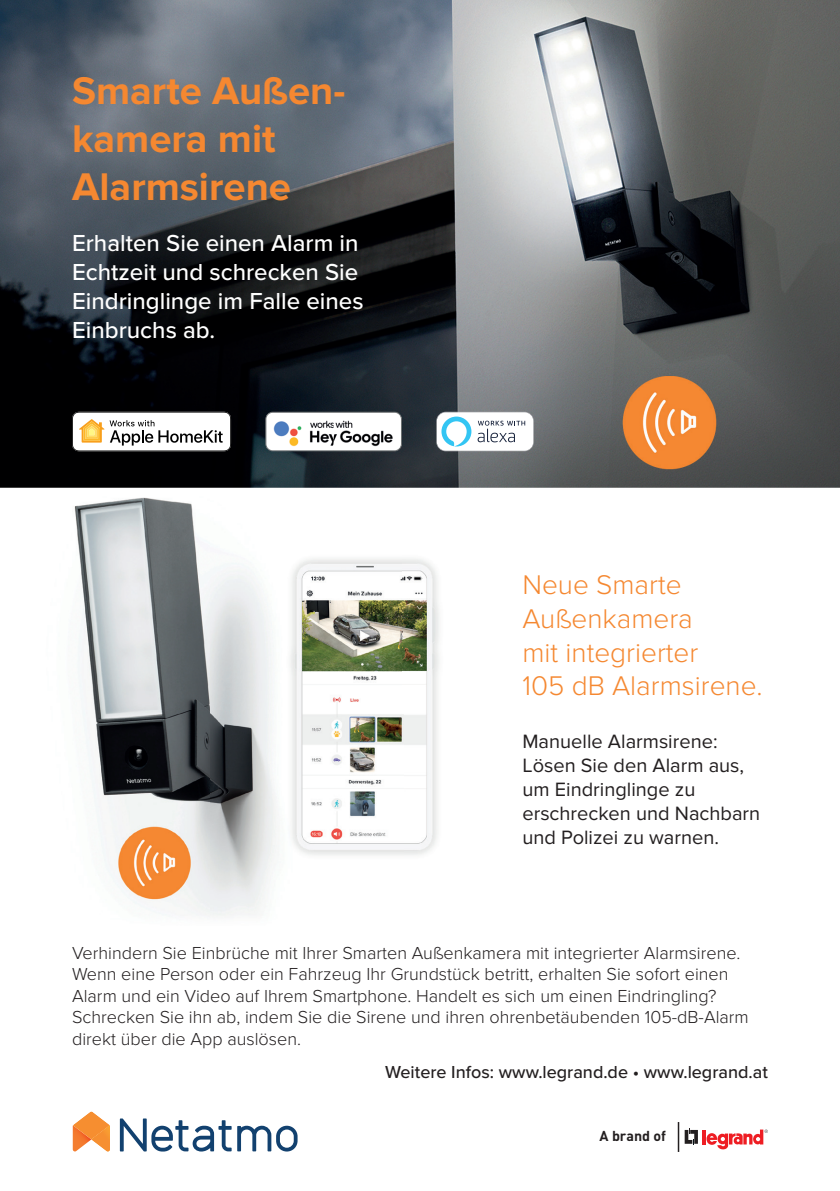
<style>
.page{position:relative;width:840px;height:1191px;background:#fff}
.page>*{position:absolute;margin:0;border:0;box-sizing:border-box;transform-origin:0 0}
.t1{font:700 40px/48px "Proxima Nova";color:#f58831}
.t2{font:300 28px/33.6px "Proxima Nova";color:#f58831}
.t3{font:500 24px/28.8px "Proxima Nova";color:#fff}
.t4{font:20px/24px "Proxima Nova";color:#231f20}
.t5{font:300 18px/21.6px "Proxima Nova";color:#231f20}
.t6{font:500 18px "Proxima Nova";color:#231f20}
.t7{font:700 14.2px "DIN Pro";color:#231f20}
</style>
<div class="page">
<img style="left:0;top:0;width:839px;height:488px">
<svg style="left:436px;top:412px;width:97px;height:39px"></svg>
<img style="left:266px;top:412px;width:135px;height:39px">
<div style="left:265px;top:412px;width:136px;height:39px;border:1px solid #6b6f70;border-radius:7px"></div>
<svg style="left:72px;top:412px;width:159px;height:39px"></svg>
<img style="left:74px;top:497px;width:365px;height:419px">
<svg style="left:237px;top:1125px;width:60px;height:26px"></svg>
<svg style="left:120px;top:1118px;width:111px;height:33px"></svg>
<svg style="left:73px;top:1111px;width:37px;height:41px"></svg>
<hr style="left:677px;top:1122px;width:2px;height:30px;background:#231f20">
<svg style="left:684px;top:1128px;width:13px;height:17px"></svg>
<hr style="left:702px;top:1129px;width:3px;height:15px;background:#ee1d23">
<svg style="left:706px;top:1129px;width:61px;height:20px"></svg>
<h1 class="t1" style="left:72px;top:68px;width:275px">Smarte Außen&shy;kamera mit<br>Alarmsirene</h1>
<h3 class="t3" style="left:72px;top:230px;width:293px">Erhalten Sie einen Alarm in<br>Echtzeit und schrecken Sie<br>Eindringlinge im Falle eines<br>Einbruchs ab.</h3>
<h2 class="t2" style="left:522px;top:569px;width:241px">Neue Smarte<br>Außenkamera<br>mit integrierter<br>105 dB Alarmsirene.</h2>
<p class="t4" style="left:522px;top:730px;width:239px">Manuelle Alarmsirene:<br>Lösen Sie den Alarm aus, um Eindringlinge zu erschrecken und Nachbarn und Polizei zu warnen.</p>
<p class="t5" style="left:72px;top:942px;width:678px">Verhindern Sie Einbrüche mit Ihrer Smarten Außenkamera mit integrierter Alarmsirene.<br>Wenn eine Person oder ein Fahrzeug Ihr Grundstück betritt, erhalten Sie sofort einen Alarm und ein Video auf Ihrem Smartphone. Handelt es sich um einen Eindringling?<br>Schrecken Sie ihn ab, indem Sie die Sirene und ihren ohrenbetäubenden 105-dB-Alarm direkt über die App auslösen.</p>
<p class="t6" style="left:385px;top:1061px;width:384px">Weitere Infos: www.legrand.de • www.legrand.at</p>
<p class="t7" style="left:599px;top:1126px;width:68px">A brand of</p>
</div>
